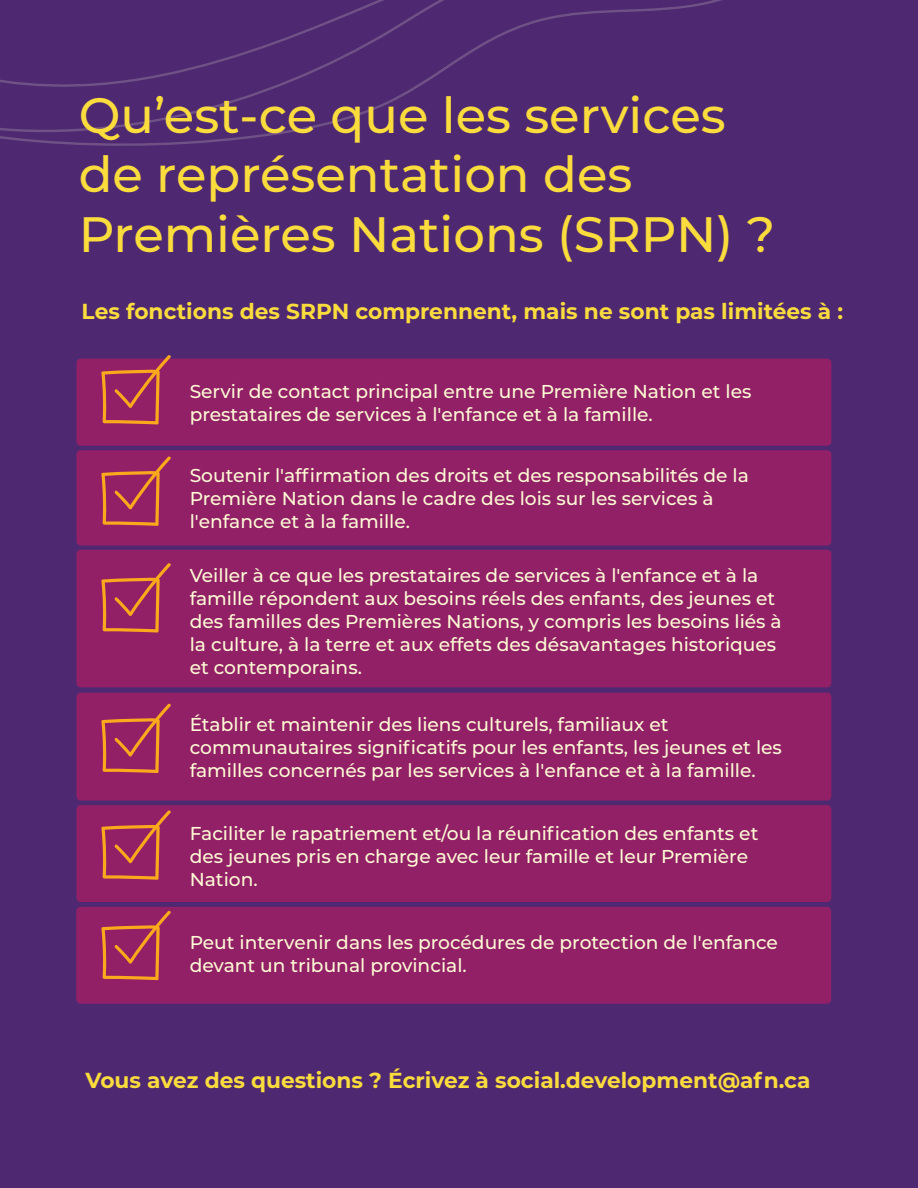
<style>
.page{position:relative;width:918px;height:1188px;background:#4e2972}
.page>*{position:absolute;margin:0;border:0;box-sizing:border-box;transform-origin:0 0}
.t1{font:500 49.65px/59.6px "Montserrat";color:#fadc3d}
.t2{font:700 21.75px "Montserrat";color:#fadc3d}
.t3{font:500 18.6px/23px "Montserrat";color:#fef9d4}
</style>
<div class="page">
<div style="left:76px;top:359px;width:755px;height:87px;background:#912067;border-radius:4px"></div>
<div style="left:76px;top:450px;width:755px;height:96px;background:#912067;border-radius:4px"></div>
<div style="left:76px;top:550px;width:755px;height:137px;background:#912067;border-radius:4px"></div>
<div style="left:76px;top:693px;width:755px;height:108px;background:#912067;border-radius:4px"></div>
<div style="left:76px;top:805px;width:755px;height:97px;background:#912067;border-radius:4px"></div>
<div style="left:76px;top:907px;width:755px;height:97px;background:#912067;border-radius:4px"></div>
<svg style="left:101px;top:355px;width:71px;height:70px"></svg>
<svg style="left:101px;top:456px;width:70px;height:70px"></svg>
<svg style="left:101px;top:563px;width:70px;height:70px"></svg>
<svg style="left:101px;top:703px;width:70px;height:70px"></svg>
<svg style="left:101px;top:810px;width:70px;height:70px"></svg>
<svg style="left:0;top:0;width:722px;height:146px"></svg>
<svg style="left:101px;top:910px;width:70px;height:70px"></svg>
<h1 class="t1" style="left:79px;top:83px;width:698px">Qu’est-ce que les services de représentation des<br>Premières Nations (SRPN) ?</h1>
<p class="t2" style="left:82px;top:295px;width:763px">Les fonctions des SRPN comprennent, mais ne sont pas limitées à :</p>
<p class="t3" style="left:190px;top:380px;width:563px">Servir de contact principal entre une Première Nation et les prestataires de services à l'enfance et à la famille.</p>
<p class="t3" style="left:190px;top:463px;width:561px">Soutenir l'affirmation des droits et des responsabilités de la<br>Première Nation dans le cadre des lois sur les services à l'enfance et à la famille.</p>
<p class="t3" style="left:190px;top:563px;width:594px">Veiller à ce que les prestataires de services à l'enfance et à la famille répondent aux besoins réels des enfants, des jeunes et des familles des Premières Nations, y compris les besoins liés à la culture, à la terre et aux effets des désavantages historiques et contemporains.</p>
<p class="t3" style="left:190px;top:712px;width:594px">Établir et maintenir des liens culturels, familiaux et communautaires significatifs pour les enfants, les jeunes et les familles concernés par les services à l'enfance et à la famille.</p>
<p class="t3" style="left:190px;top:821px;width:570px">Faciliter le rapatriement et/ou la réunification des enfants et des jeunes pris en charge avec leur famille et leur Première<br>Nation.</p>
<p class="t3" style="left:190px;top:930px;width:590px">Peut intervenir dans les procédures de protection de l'enfance devant un tribunal provincial.</p>
<p class="t2" style="left:85px;top:1064px;width:727px">Vous avez des questions ? Écrivez à social.development@afn.ca</p>
</div>
